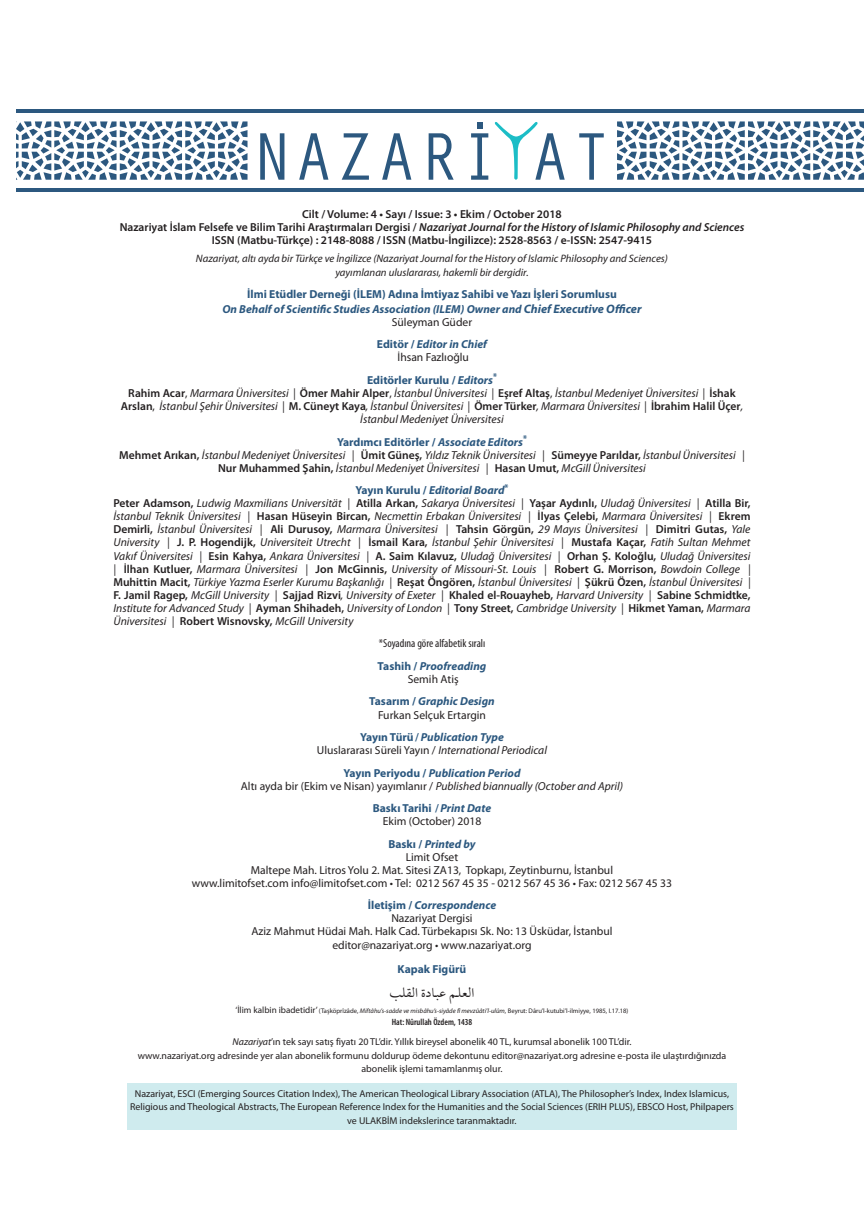
<style>
.page{position:relative;width:864px;height:1211px;background:#fff}
.page>*{position:absolute;margin:0;border:0;box-sizing:border-box;transform-origin:0 0}
.dipnot{font:15.75px "AAA Golden Lotus Stg 1 Ver 1";color:#231f20}
.dipnot-2{font:italic 11.55px/13.1px "Myriad Pro";color:#231f20;text-align:center}
.t1{font:11.55px "Myriad Pro";color:#231f20}
.t2{font:600 11.55px/13.1px "Myriad Pro";color:#231f20;text-align:center}
.t3{font:700 11.55px/14.7px "Myriad Pro";color:#2c587f;text-align:center}
.t4{font:italic 700 11.55px "Myriad Pro";color:#2c587f}
.t5{font:condensed 11.55px "Myriad Pro";color:#231f20}
.t6{font:italic 10.85px/13.1px "Myriad Pro";color:#231f20;text-align:center}
.t7{font:9.97px/13.7px "Myriad Pro";color:#231f20;text-align:center}
.t8{font:600 condensed 9.1px "Myriad Pro";color:#231f20}
.t9{font:6.65px "Myriad Pro";color:#231f20}
.s1{font-style:italic}
.s2{font-style:italic;font-size:12.25px}
.s3{font-style:normal}
.s4{font-weight:600;font-style:normal}
.s5{font-style:normal;font-stretch:condensed}
.s6{font-stretch:condensed}
.s7{font-size:9.1px}
</style>
<div class="page">
<div style="left:126px;top:1083px;width:610px;height:46px;background:#cfebee"></div>
<svg style="left:16px;top:121px;width:231px;height:59px"></svg>
<svg style="left:617px;top:121px;width:246px;height:59px"></svg>
<hr style="left:0;top:189px;width:863px;height:3px;background:#2c587f">
<hr style="left:0;top:109px;width:622px;height:3px;background:#2c587f">
<hr style="left:616px;top:109px;width:247px;height:3px;background:#2c587f">
<div style="left:0;top:66px;width:15px;height:148px;background:#fff"></div>
<svg style="left:260px;top:122px;width:343px;height:58px"></svg>
<p class="t2" style="left:302px;top:207px;width:261px">Cilt / Volume: 4 • Sayı / Issue: 3 • Ekim / October 2018</p>
<p class="t2" style="left:120px;top:221px;width:625px">Nazariyat İslam Felsefe ve Bilim Tarihi Araştırmaları Dergisi / <span class="s1">Nazariyat Journal for the History of Islamic Philosophy and Sciences<br></span>ISSN (Matbu-Türkçe) : 2148-8088 / ISSN (Matbu-İngilizce): 2528-8563 / e-ISSN: 2547-9415</p>
<p class="t6" style="left:196px;top:252px;width:473px">Nazariyat, altı ayda bir Türkçe ve İngilizce (Nazariyat Journal for the History of Islamic Philosophy and Sciences) yayımlanan uluslararası, hakemli bir dergidir.</p>
<p class="t3" style="left:222px;top:286px;width:420px">İlmi Etüdler Derneği (İLEM) Adına İmtiyaz Sahibi ve Yazı İşleri Sorumlusu<br><span class="s1">On Behalf of Scientific Studies Association (ILEM) Owner and</span> <span class="s2">Chief Executive Officer</span></p>
<p class="t1" style="left:391px;top:315px;width:82px">Süleyman Güder</p>
<p class="t4" style="left:377px;top:337px;width:112px"><span class="s3">Editör /</span> Editor in Chief</p>
<p class="t1" style="left:397px;top:350px;width:73px">İhsan Fazlıoğlu</p>
<p class="t3" style="left:367px;top:372px;width:131px">Editörler Kurulu / <span class="s1">Editors</span><sup>*</sup></p>
<p class="dipnot-2" style="left:121px;top:386px;width:623px"><span class="s4">Rahim Acar</span><span class="s3">,</span> Marmara Üniversitesi | <span class="s4">Ömer Mahir Alper</span><span class="s3">,</span> İstanbul Üniversitesi | <span class="s4">Eşref Altaş</span><span class="s3">,</span> İstanbul Medeniyet Üniversitesi | <span class="s4">İshak<br>Arslan</span><span class="s3">,</span> İstanbul Şehir Üniversitesi | <span class="s4">M. Cüneyt Kaya</span>, İstanbul Üniversitesi | <span class="s4">Ömer Türker</span>, Marmara Üniversitesi | <span class="s4">İbrahim Halil Üçer</span>,<br>İstanbul Medeniyet Üniversitesi</p>
<p class="t3" style="left:337px;top:434px;width:191px">Yardımcı Editörler / <span class="s1">Associate Editors</span><sup>*</sup></p>
<p class="dipnot-2" style="left:119px;top:448px;width:626px"><span class="s4">Mehmet Arıkan,</span> İstanbul Medeniyet Üniversitesi | <span class="s4">Ümit Güneş,</span> Yıldız Teknik Üniversitesi | <span class="s4">Sümeyye Parıldar,</span> İstanbul Üniversitesi |<br><span class="s4">Nur Muhammed Şahin,</span> İstanbul Medeniyet Üniversitesi | <span class="s4">Hasan Umut,</span> McGill Üniversitesi</p>
<p class="t4" style="left:355px;top:482px;width:154px"><span class="s3">Yayın Kurulu /</span> Editorial Board<sup>*</sup></p>
<p class="dipnot-2" style="left:113px;top:496px;width:638px;text-align:justify"><span class="s4">Peter Adamson,</span> Ludwig Maxmilians Universität | <span class="s4">Atilla Arkan,</span> Sakarya Üniversitesi | <span class="s4">Yaşar Aydınlı,</span> Uludağ Üniversitesi | <span class="s4">Atilla Bir, </span>İstanbul Teknik Üniversitesi | <span class="s4">Hasan Hüseyin Bircan,</span> Necmettin Erbakan Üniversitesi | <span class="s4">İlyas Çelebi,</span> Marmara Üniversitesi | <span class="s4">Ekrem Demirli,</span> İstanbul Üniversitesi | <span class="s4">Ali Durusoy,</span> Marmara Üniversitesi | <span class="s4">Tahsin Görgün,</span> 29 Mayıs Üniversitesi | <span class="s4">Dimitri Gutas,</span> Yale University | <span class="s4">J. P. Hogendijk,</span> Universiteit Utrecht | <span class="s4">İsmail Kara,</span> İstanbul Şehir Üniversitesi | <span class="s4">Mustafa Kaçar,</span> Fatih Sultan Mehmet Vakıf Üniversitesi | <span class="s4">Esin Kahya,</span> Ankara Üniversitesi | <span class="s4">A. Saim Kılavuz,</span> Uludağ Üniversitesi | <span class="s4">Orhan Ş. Koloğlu,</span> Uludağ Üniversitesi | <span class="s4">İlhan Kutluer,</span> Marmara Üniversitesi | <span class="s4">Jon McGinnis,</span> University of Missouri-St. Louis | <span class="s4">Robert G. Morrison,</span> Bowdoin College | <span class="s4">Muhittin Macit,</span> Türkiye Yazma Eserler Kurumu Başkanlığı | <span class="s4">Reşat Öngören,</span> İstanbul Üniversitesi | <span class="s4">Şükrü Özen,</span> İstanbul Üniversitesi | <span class="s4">F. Jamil Ragep,</span> McGill University | <span class="s4">Sajjad Rizvi</span>, University of Exeter | <span class="s4">Khaled el-Rouayheb,</span> Harvard University | <span class="s4">Sabine Schmidtke, </span>Institute for Advanced Study | <span class="s4">Ayman Shihadeh,</span> University of London | <span class="s4">Tony Street,</span> Cambridge University | <span class="s4">Hikmet Yaman,</span> Marmara Üniversitesi | <span class="s4">Robert Wisnovsky,</span> McGill University</p>
<p class="t5" style="left:378px;top:636px;width:108px">*Soyadına göre alfabetik sıralı</p>
<p class="t4" style="left:377px;top:658px;width:110px"><span class="s3">Tashih /</span> Proofreading</p>
<p class="t1" style="left:407px;top:672px;width:52px">Semih Atiş</p>
<p class="t4" style="left:369px;top:694px;width:127px"><span class="s3">Tasarım /</span> Graphic Design</p>
<p class="t1" style="left:378px;top:707px;width:109px">Furkan Selçuk Ertargin</p>
<p class="t4" style="left:360px;top:729px;width:145px"><span class="s3">Yayın Türü</span> <span class="s5">/</span> Publication Type</p>
<p class="t1" style="left:317px;top:743px;width:231px">Uluslararası Süreli Yayın / <span class="s1">International Periodical</span></p>
<p class="t4" style="left:343px;top:765px;width:178px"><span class="s3">Yayın Periyodu /</span> Publication Period</p>
<p class="dipnot-2" style="left:241px;top:779px;width:383px"><span class="s3">Altı ayda bir (Ekim ve Nisan) yayımlanır /</span> Published biannually (October and April)</p>
<p class="t3" style="left:372px;top:800px;width:120px">Baskı Tarihi <span class="s6">/</span> <span class="s1">Print Date</span></p>
<p class="t1" style="left:382px;top:814px;width:100px">Ekim (October) 2018</p>
<p class="t4" style="left:388px;top:836px;width:89px"><span class="s3">Baskı /</span> Printed by</p>
<p class="t1" style="left:405px;top:849px;width:54px">Limit Ofset</p>
<p class="t1" style="left:251px;top:862px;width:363px">Maltepe Mah. Litros Yolu 2. Mat. Sitesi ZA13, Topkapı, Zeytinburnu, İstanbul</p>
<p class="t1" style="left:192px;top:875px;width:481px">www.limitofset.com info@limitofset.com • Tel: 0212 567 45 35 - 0212 567 45 36 • Fax: 0212 567 45 33</p>
<p class="t4" style="left:367px;top:897px;width:130px"><span class="s3">İletişim /</span> Correspondence</p>
<p class="t1" style="left:391px;top:911px;width:83px">Nazariyat Dergisi</p>
<p class="t1" style="left:251px;top:924px;width:362px">Aziz Mahmut Hüdai Mah. Halk Cad. Türbekapısı Sk. No: 13 Üsküdar, İstanbul</p>
<p class="t1" style="left:332px;top:937px;width:201px">editor@nazariyat.org • www.nazariyat.org</p>
<p class="t3" style="left:397px;top:961px;width:70px">Kapak Figürü</p>
<p class="dipnot" style="left:389px;top:982px;width:86px">ب ا لعل ـمعب ـ ادةا لقل</p>
<p class="t9" style="left:235px;top:1007px;width:394px"><span class="s7">‘İlim kalbin ibadetidir’</span> (Taşköprîzâde, <span class="s1">Miftâhu’s-saâde ve misbâhu’s-siyâde fî mevzûâti’l-ulûm</span>, Beyrut: Dâru’l-kutubi’l-ilmiyye, 1985, I.17.18)</p>
<p class="t8" style="left:391px;top:1016px;width:82px">Hat: Nûrullah Özdem, 1438</p>
<p class="t7" style="left:232px;top:1034px;width:400px"><span class="s1">Nazariyat</span>’ın tek sayı satış fiyatı 20 TL’dir. Yıllık bireysel abonelik 40 TL, kurumsal abonelik 100 TL’dir.</p>
<p class="t7" style="left:138px;top:1048px;width:590px">www.nazariyat.org adresinde yer alan abonelik formunu doldurup ödeme dekontunu editor@nazariyat.org adresine e-posta ile ulaştırdığınızda abonelik işlemi tamamlanmış olur.</p>
<p class="t7" style="left:130px;top:1086px;width:605px">Nazariyat, ESCI (Emerging Sources Citation Index), The American Theological Library Association (ATLA), The Philosopher’s Index, Index Islamicus,<br>Religious and Theological Abstracts, The European Reference Index for the Humanities and the Social Sciences (ERIH PLUS), EBSCO Host, Philpapers ve ULAKBİM indekslerince taranmaktadır.</p>
</div>
